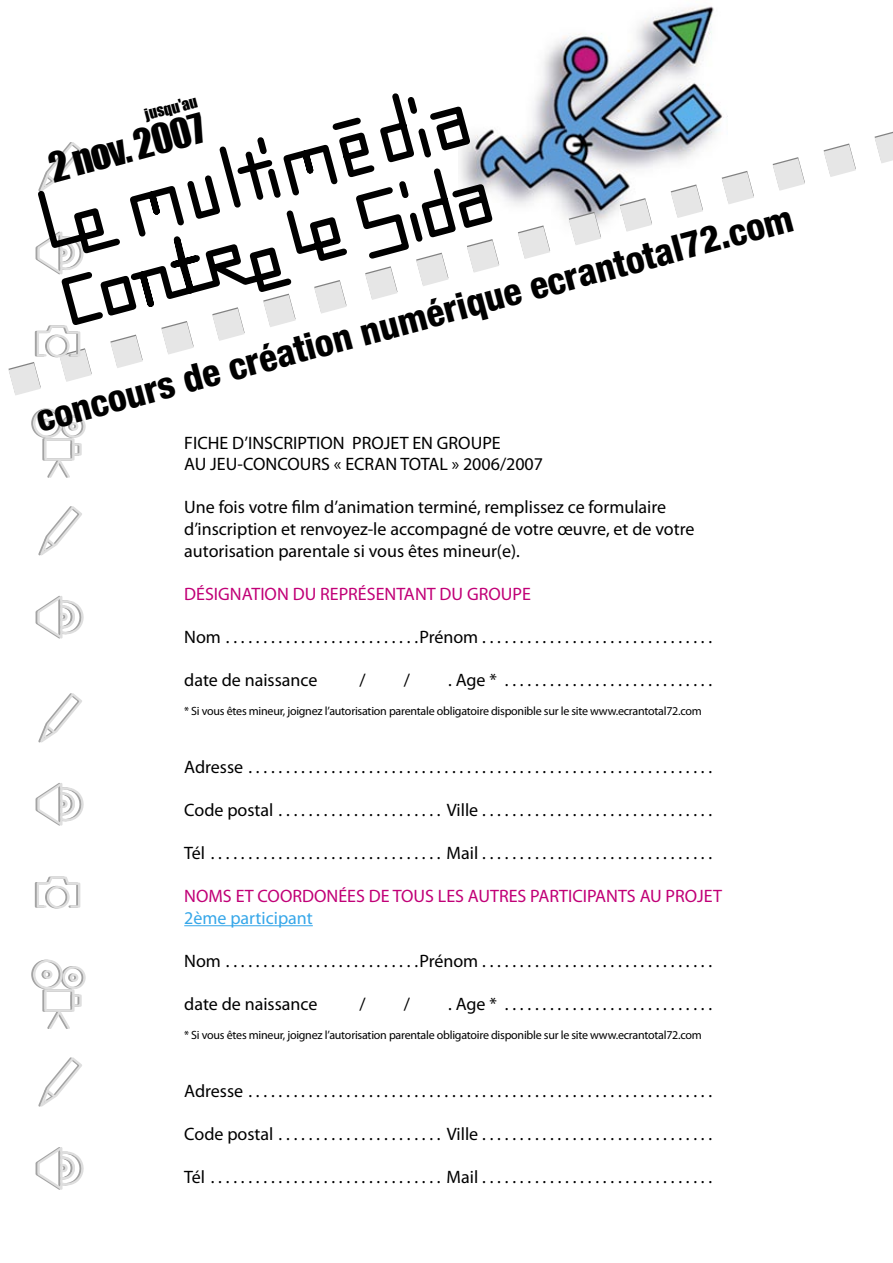
<style>
.page{position:relative;width:893px;height:1263px;background:#fff}
.page>*{position:absolute;margin:0;border:0;box-sizing:border-box;transform-origin:0 0}
.t1{font:37.95px "Impact";color:#000}
.t2{font:800 condensed 37.05px "Helvetica Neue";color:#000}
.t3{font:18px/21.6px "Myriad Pro";color:#000}
.t4{font:18px "Myriad Pro";color:#c10077}
.t5{font:18px "Myriad Pro";color:#36a7e9}
.t6{font:15.3px "Impact";color:#000}
.t7{font:12px "Myriad Pro";letter-spacing:-.02em;color:#000}
</style>
<div class="page">
<img style="left:499px;top:6px;width:229px;height:217px">
<svg style="left:875px;top:131px;width:18px;height:32px"></svg>
<svg style="left:824px;top:143px;width:32px;height:34px"></svg>
<svg style="left:773px;top:157px;width:32px;height:34px"></svg>
<svg style="left:722px;top:171px;width:32px;height:33px"></svg>
<svg style="left:671px;top:184px;width:32px;height:34px"></svg>
<svg style="left:620px;top:198px;width:32px;height:34px"></svg>
<svg style="left:569px;top:212px;width:32px;height:33px"></svg>
<svg style="left:518px;top:225px;width:32px;height:34px"></svg>
<div style="left:31px;top:960px;width:30px;height:29px;border:2px solid #a3a3a3;border-radius:50%"></div>
<div style="left:41px;top:970px;width:10px;height:9px;border:2px solid #a3a3a3;border-radius:50%"></div>
<div style="left:61px;top:966px;width:23px;height:23px;border:2px solid #a3a3a3;border-radius:50%"></div>
<div style="left:68px;top:973px;width:8px;height:9px;border:2px solid #a3a3a3;border-radius:50%"></div>
<div style="left:42px;top:989px;width:31px;height:23px;border:2px solid #a3a3a3"></div>
<div style="left:70px;top:994px;width:10px;height:13px;border:2px solid #a3a3a3"></div>
<div style="left:31px;top:408px;width:30px;height:30px;border:2px solid #a3a3a3;border-radius:50%"></div>
<div style="left:41px;top:419px;width:10px;height:9px;border:2px solid #a3a3a3;border-radius:50%"></div>
<div style="left:61px;top:415px;width:23px;height:23px;border:2px solid #a3a3a3;border-radius:50%"></div>
<div style="left:68px;top:422px;width:8px;height:9px;border:2px solid #a3a3a3;border-radius:50%"></div>
<div style="left:42px;top:438px;width:31px;height:23px;border:2px solid #a3a3a3"></div>
<div style="left:70px;top:443px;width:10px;height:13px;border:2px solid #a3a3a3"></div>
<svg style="left:35px;top:783px;width:49px;height:43px"></svg>
<svg style="left:34px;top:876px;width:47px;height:33px"></svg>
<div style="left:47px;top:886px;width:23px;height:22px;border:2px solid #dedede;border-radius:50%"></div>
<svg style="left:38px;top:693px;width:44px;height:50px"></svg>
<div style="left:33px;top:960px;width:30px;height:29px;border:2px solid #dedede;border-radius:50%"></div>
<div style="left:43px;top:970px;width:9px;height:9px;border:2px solid #dedede;border-radius:50%"></div>
<div style="left:63px;top:966px;width:23px;height:23px;border:2px solid #dedede;border-radius:50%"></div>
<div style="left:70px;top:973px;width:8px;height:9px;border:2px solid #dedede;border-radius:50%"></div>
<div style="left:44px;top:989px;width:31px;height:23px;border:2px solid #dedede"></div>
<div style="left:72px;top:994px;width:10px;height:13px;border:2px solid #dedede"></div>
<svg style="left:45px;top:1007px;width:27px;height:22px"></svg>
<svg style="left:35px;top:1147px;width:49px;height:43px"></svg>
<svg style="left:38px;top:1057px;width:44px;height:50px"></svg>
<div style="left:33px;top:408px;width:30px;height:30px;border:2px solid #dedede;border-radius:50%"></div>
<div style="left:43px;top:419px;width:9px;height:9px;border:2px solid #dedede;border-radius:50%"></div>
<div style="left:63px;top:415px;width:23px;height:23px;border:2px solid #dedede;border-radius:50%"></div>
<div style="left:70px;top:422px;width:8px;height:9px;border:2px solid #dedede;border-radius:50%"></div>
<div style="left:44px;top:438px;width:31px;height:23px;border:2px solid #dedede"></div>
<div style="left:72px;top:443px;width:10px;height:13px;border:2px solid #dedede"></div>
<svg style="left:45px;top:456px;width:27px;height:22px"></svg>
<svg style="left:35px;top:595px;width:49px;height:44px"></svg>
<svg style="left:38px;top:506px;width:44px;height:50px"></svg>
<svg style="left:9px;top:93px;width:490px;height:302px"></svg>
<hr style="left:184px;top:925px;width:129px;height:1px;background:#36a7e9">
<p class="t6" style="left:143px;top:106px;width:55px;rotate:-15deg">jusqu'au</p>
<h1 class="t1" style="left:44px;top:145px;width:161px;rotate:-15deg">2nov. 2007</h1>
<h2 class="t2" style="left:31px;top:397px;width:784px;rotate:-15deg">concours de création numérique ecrantotal72.com</h2>
<p class="t3" style="left:184px;top:432px;width:360px">FICHE D’INSCRIPTION PROJET EN GROUPE<br>AU JEU-CONCOURS « ECRAN TOTAL » 2006/2007</p>
<p class="t3" style="left:184px;top:497px;width:512px">Une fois votre film d’animation terminé, remplissez ce formulaire d’inscription et renvoyez-le accompagné de votre œuvre, et de votre autorisation parentale si vous êtes mineur(e).</p>
<p class="t4" style="left:184px;top:584px;width:348px">DÉSIGNATION DU REPRÉSENTANT DU GROUPE</p>
<p class="t3" style="left:184px;top:627px;width:529px">Nom . . . . . . . . . . . . . . . . . . . . . . . . . .Prénom . . . . . . . . . . . . . . . . . . . . . . . . . . . . . . .</p>
<p class="t3" style="left:184px;top:670px;width:135px">date de naissance</p>
<p class="t3" style="left:359px;top:670px;width:8px">/</p>
<p class="t3" style="left:404px;top:670px;width:8px">/</p>
<p class="t3" style="left:448px;top:670px;width:266px">. Age * . . . . . . . . . . . . . . . . . . . . . . . . . . . .</p>
<p class="t7" style="left:184px;top:704px;width:519px">* Si vous êtes mineur, joignez l’autorisation parentale obligatoire disponible sur le site www.ecrantotal72.com</p>
<p class="t3" style="left:184px;top:756px;width:529px">Adresse . . . . . . . . . . . . . . . . . . . . . . . . . . . . . . . . . . . . . . . . . . . . . . . . . . . . . . . . . . . . . .</p>
<p class="t3" style="left:184px;top:799px;width:529px">Code postal . . . . . . . . . . . . . . . . . . . . . . Ville . . . . . . . . . . . . . . . . . . . . . . . . . . . . . . .</p>
<p class="t3" style="left:184px;top:843px;width:529px">Tél . . . . . . . . . . . . . . . . . . . . . . . . . . . . . . . Mail . . . . . . . . . . . . . . . . . . . . . . . . . . . . . . .</p>
<p class="t4" style="left:184px;top:886px;width:539px">NOMS ET COORDONÉES DE TOUS LES AUTRES PARTICIPANTS AU PROJET</p>
<p class="t5" style="left:184px;top:908px;width:130px">2ème participant</p>
<p class="t3" style="left:184px;top:951px;width:529px">Nom . . . . . . . . . . . . . . . . . . . . . . . . . .Prénom . . . . . . . . . . . . . . . . . . . . . . . . . . . . . . .</p>
<p class="t3" style="left:184px;top:994px;width:135px">date de naissance</p>
<p class="t3" style="left:359px;top:994px;width:8px">/</p>
<p class="t3" style="left:404px;top:994px;width:8px">/</p>
<p class="t3" style="left:448px;top:994px;width:266px">. Age * . . . . . . . . . . . . . . . . . . . . . . . . . . . .</p>
<p class="t7" style="left:184px;top:1028px;width:519px">* Si vous êtes mineur, joignez l’autorisation parentale obligatoire disponible sur le site www.ecrantotal72.com</p>
<p class="t3" style="left:184px;top:1080px;width:529px">Adresse . . . . . . . . . . . . . . . . . . . . . . . . . . . . . . . . . . . . . . . . . . . . . . . . . . . . . . . . . . . . . .</p>
<p class="t3" style="left:184px;top:1123px;width:529px">Code postal . . . . . . . . . . . . . . . . . . . . . . Ville . . . . . . . . . . . . . . . . . . . . . . . . . . . . . . .</p>
<p class="t3" style="left:184px;top:1167px;width:529px">Tél . . . . . . . . . . . . . . . . . . . . . . . . . . . . . . . Mail . . . . . . . . . . . . . . . . . . . . . . . . . . . . . . .</p>
</div>
